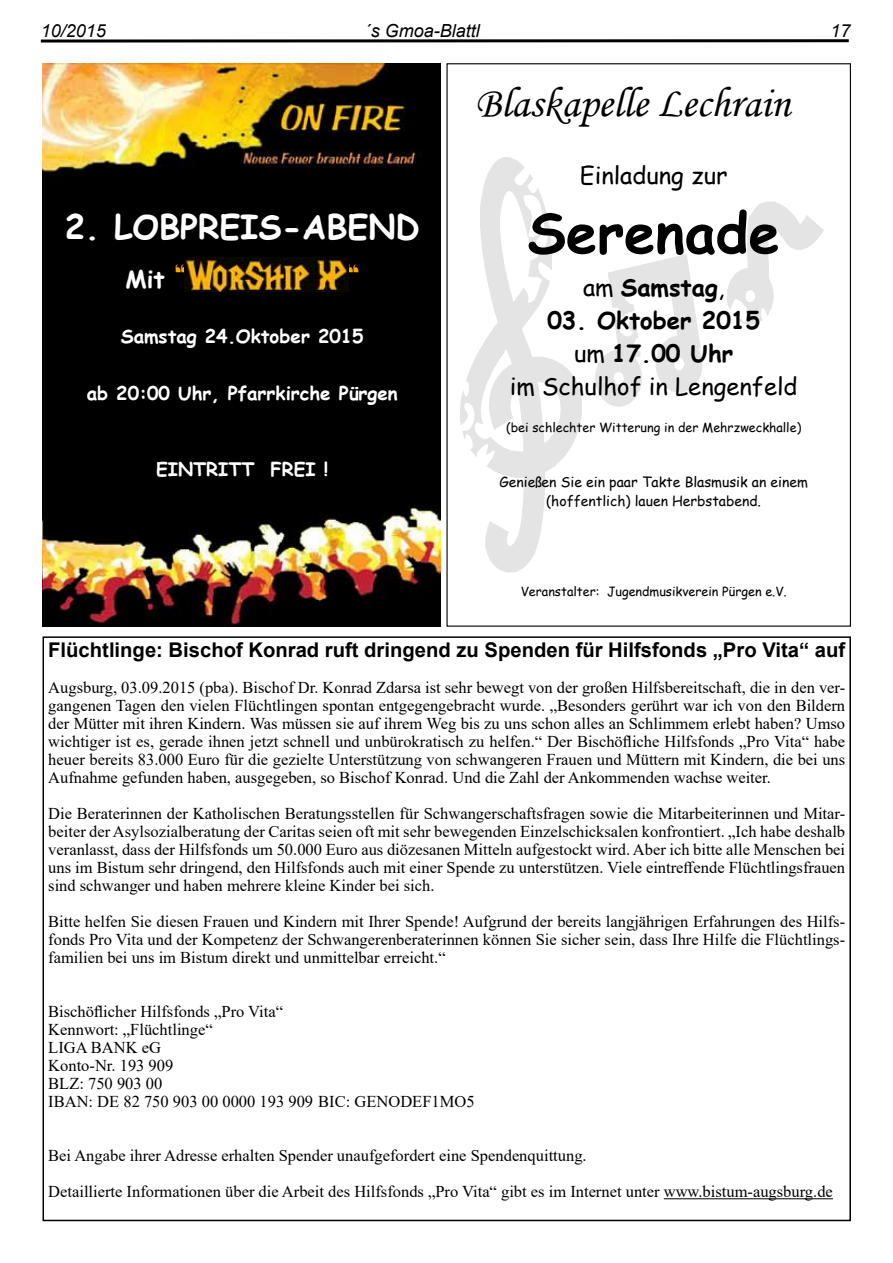
<style>
.page{position:relative;width:893px;height:1263px;background:#fff}
.page>*{position:absolute;margin:0;border:0;box-sizing:border-box;transform-origin:0 0}
.t1{font:700 55.95px "Comic Sans MS";color:#000}
.t2{font:42.75px "Monotype Corsiva";color:#000}
.t3{font:36px "Life Craft";color:#fdaa05}
.t4{font:700 33.45px "Comic Sans MS";color:#fff}
.t5{font:700 24px "Comic Sans MS";color:#fff}
.t6{font:23.85px/33.2px "Comic Sans MS";color:#000;text-align:center}
.t7{font:700 23.85px "Comic Sans MS";color:#000}
.t8{font:700 20.25px "Arial";color:#000}
.t9{font:700 18.75px "Comic Sans MS";color:#fff}
.t10{font:italic 18px "Arial";color:#000}
.t11{font:16.5px/18px "Times New Roman";color:#000;text-align:justify}
.t12{font:13.95px/19.5px "Comic Sans MS";color:#000;text-align:center}
.t13{font:12.6px "Comic Sans MS";color:#000}
.s1{font-family:"Life Craft";font-weight:400;font-size:36px;color:#fdaa05}
.s2{font-weight:400}
.s3{font-weight:700}
</style>
<div class="page">
<svg style="left:41px;top:39px;width:808px;height:4px;background:#3f3f3f"></svg>
<img style="left:43px;top:64px;width:397px;height:562px">
<img style="left:185px;top:258px;width:163px;height:33px">
<svg style="left:460px;top:157px;width:122px;height:416px"></svg>
<svg style="left:595px;top:254px;width:108px;height:153px"></svg>
<svg style="left:727px;top:201px;width:97px;height:124px"></svg>
<hr style="left:664px;top:1198px;width:169px;height:1px;background:#000">
<p class="t10" style="left:41px;top:19px;width:67px">10/2015</p>
<p class="t10" style="left:365px;top:19px;width:117px">´s Gmoa-Blattl</p>
<p class="t10" style="left:830px;top:19px;width:22px">17</p>
<h3 class="t4" style="left:65px;top:212px;width:356px">2. LOBPREIS-ABEND</h3>
<h3 class="t5" style="left:126px;top:269px;width:62px">Mit <span class="s1">“</span></h3>
<h3 class="t3" style="left:348px;top:255px;width:13px">“</h3>
<p class="t9" style="left:121px;top:328px;width:244px">Samstag 24.Oktober 2015</p>
<p class="t9" style="left:87px;top:385px;width:312px">ab 20:00 Uhr, Pfarrkirche Pürgen</p>
<p class="t9" style="left:156px;top:461px;width:174px">EINTRITT FREI !</p>
<h2 class="t2" style="left:475px;top:77px;width:316px">Blaskapelle Lechrain</h2>
<h3 class="t6" style="left:580px;top:158px;width:149px">Einladung zur</h3>
<h1 class="t1" style="left:527px;top:191px;width:254px">Serenade</h1>
<h3 class="t7" style="left:583px;top:269px;width:143px"><span class="s2">am</span> Samstag<span class="s2">,</span></h3>
<h3 class="t6" style="left:510px;top:303px;width:289px"><span class="s3">03. Oktober 2015<br></span>um <span class="s3">17.00 Uhr<br></span>im Schulhof in Lengenfeld</h3>
<p class="t13" style="left:506px;top:418px;width:297px">(bei schlechter Witterung in der Mehrzweckhalle)</p>
<p class="t12" style="left:499px;top:471px;width:310px">Genießen Sie ein paar Takte Blasmusik an einem (hoffentlich) lauen Herbstabend.</p>
<p class="t13" style="left:521px;top:582px;width:267px">Veranstalter: Jugendmusikverein Pürgen e.V.</p>
<p class="t8" style="left:48px;top:635px;width:798px">Flüchtlinge: Bischof Konrad ruft dringend zu Spenden für Hilfsfonds „Pro Vita“ auf</p>
<p class="t11" style="left:48px;top:678px;width:798px">Augsburg, 03.09.2015 (pba). Bischof Dr. Konrad Zdarsa ist sehr bewegt von der großen Hilfsbereitschaft, die in den ver&shy;gangenen Tagen den vielen Flüchtlingen spontan entgegengebracht wurde. „Besonders gerührt war ich von den Bildern der Mütter mit ihren Kindern. Was müssen sie auf ihrem Weg bis zu uns schon alles an Schlimmem erlebt haben? Umso wichtiger ist es, gerade ihnen jetzt schnell und unbürokratisch zu helfen.“ Der Bischöfliche Hilfsfonds „Pro Vita“ habe heuer bereits 83.000 Euro für die gezielte Unterstützung von schwangeren Frauen und Müttern mit Kindern, die bei uns Aufnahme gefunden haben, ausgegeben, so Bischof Konrad. Und die Zahl der Ankommenden wachse weiter.</p>
<p class="t11" style="left:48px;top:804px;width:798px">Die Beraterinnen der Katholischen Beratungsstellen für Schwangerschaftsfragen sowie die Mitarbeiterinnen und Mitar&shy;beiter der Asylsozialberatung der Caritas seien oft mit sehr bewegenden Einzelschicksalen konfrontiert. „Ich habe deshalb veranlasst, dass der Hilfsfonds um 50.000 Euro aus diözesanen Mitteln aufgestockt wird. Aber ich bitte alle Menschen bei uns im Bistum sehr dringend, den Hilfsfonds auch mit einer Spende zu unterstützen. Viele eintreffende Flüchtlingsfrauen sind schwanger und haben mehrere kleine Kinder bei sich.</p>
<p class="t11" style="left:48px;top:912px;width:798px">Bitte helfen Sie diesen Frauen und Kindern mit Ihrer Spende! Aufgrund der bereits langjährigen Erfahrungen des Hilfs&shy;fonds Pro Vita und der Kompetenz der Schwangerenberaterinnen können Sie sicher sein, dass Ihre Hilfe die Flüchtlings&shy;familien bei uns im Bistum direkt und unmittelbar erreicht.“</p>
<p class="t11" style="left:48px;top:1002px;width:428px;text-align:left">Bischöflicher Hilfsfonds „Pro Vita“<br>Kennwort: „Flüchtlinge“<br>LIGA BANK eG<br>Konto-Nr. 193 909<br>BLZ: 750 903 00<br>IBAN: DE 82 750 903 00 0000 193 909 BIC: GENODEF1MO5</p>
<p class="t11" style="left:48px;top:1137px;width:786px;line-height:36px">Bei Angabe ihrer Adresse erhalten Spender unaufgefordert eine Spendenquittung.<br>Detaillierte Informationen über die Arbeit des Hilfsfonds „Pro Vita“ gibt es im Internet unter www.bistum-augsburg.de</p>
</div>
